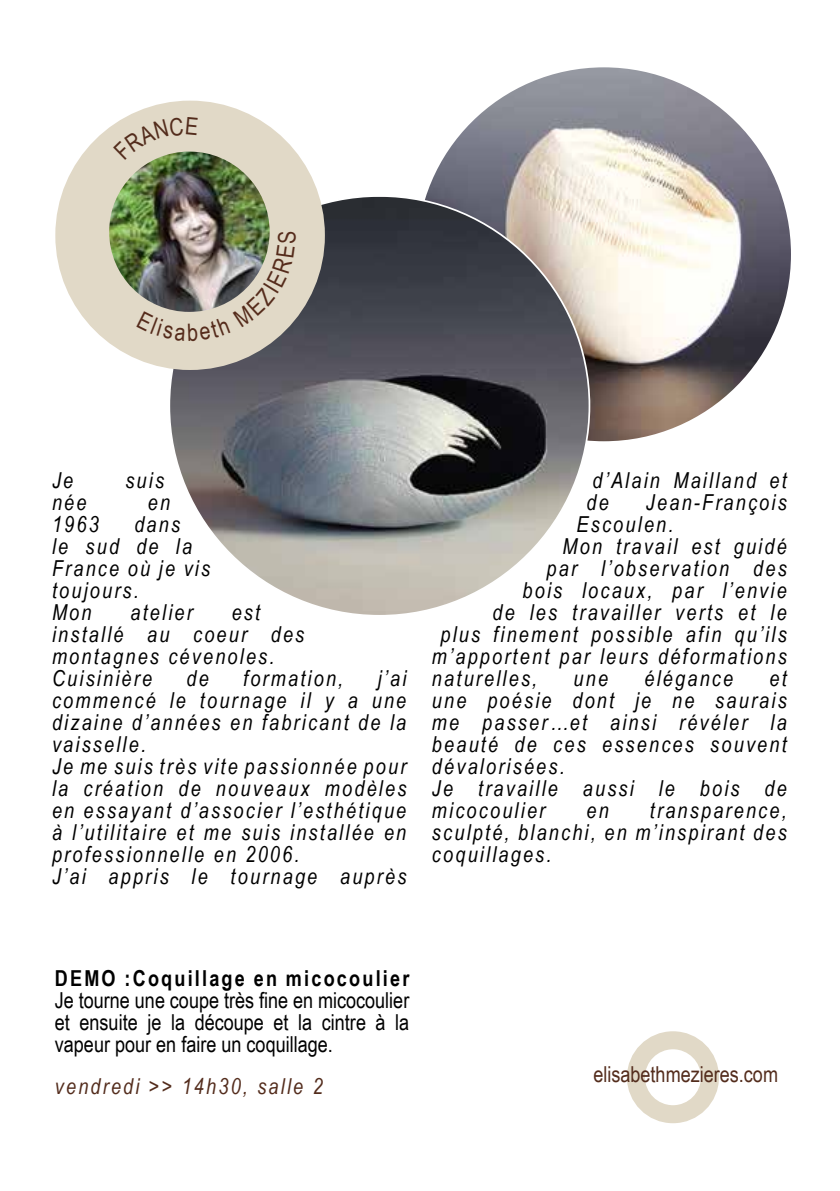
<style>
.page{position:relative;width:840px;height:1191px;background:#fff}
.page>*{position:absolute;margin:0;border:0;box-sizing:border-box;transform-origin:0 0}
.t1{font:italic 22px/22px "Arial Narrow";letter-spacing:.1em;color:#000}
.t2{font:22px/22px "Arial Narrow";color:#000;text-align:justify}
.t3{font:700 22px "Arial Narrow";letter-spacing:.1em;color:#000}
.t4{font:italic 22px "Arial Narrow";letter-spacing:.1em;color:#532c1c}
.t5{font:22px "Arial Narrow";color:#532c1c}
</style>
<div class="page">
<img style="left:412px;top:63px;width:382px;height:382px;border-radius:191px">
<img style="left:169px;top:196px;width:420px;height:420px;border-radius:206px">
<div style="left:85px;top:130px;width:210px;height:211px;background:#e1d9c7;border-radius:50%"></div>
<div style="left:55px;top:101px;width:270px;height:269px;border:59px solid #e1d9c7;border-radius:50%"></div>
<img style="left:109px;top:152px;width:160px;height:160px;border-radius:80px">
<svg style="left:635px;top:1040px;width:74px;height:74px"></svg>
<div style="left:626px;top:1031px;width:92px;height:92px;border:18px solid #e1d9c7;border-radius:50%"></div>
<img style="left:136px;top:231px;width:160px;height:110px">
<svg style="left:113px;top:117px;width:85px;height:43px"></svg>
<p class="t1" style="left:52px;top:468px;width:23px">Je</p>
<p class="t1" style="left:125px;top:468px;width:40px">suis</p>
<p class="t1" style="left:52px;top:490px;width:36px">née</p>
<p class="t1" style="left:148px;top:490px;width:24px">en</p>
<p class="t1" style="left:52px;top:512px;width:48px">1963</p>
<p class="t1" style="left:52px;top:512px;width:159px;text-indent:82px">dans<br>le sud de la<br>France où je vis toujours.<br>Mon</p>
<p class="t1" style="left:130px;top:600px;width:64px">atelier</p>
<p class="t1" style="left:52px;top:600px;width:253px;text-indent:180px">est installé au coeur des montagnes cévenoles.<br>Cuisinière</p>
<p class="t1" style="left:186px;top:666px;width:24px">de</p>
<p class="t1" style="left:243px;top:666px;width:102px">formation,</p>
<p class="t1" style="left:52px;top:666px;width:355px;text-indent:325px">j’ai commencé le tournage il y a une dizaine d’années en fabricant de la vaisselle.<br>Je me suis très vite passionnée pour la création de nouveaux modèles en essayant d’associer l’esthétique à l’utilitaire et me suis installée en professionnelle en 2006.<br>J’ai appris le tournage auprès</p>
<p class="t1" style="left:586px;top:468px;width:201px">d’Alain Mailland et de</p>
<p class="t1" style="left:645px;top:490px;width:142px">Jean-François</p>
<p class="t1" style="left:576px;top:512px;width:98px">Escoulen.</p>
<p class="t1" style="left:562px;top:534px;width:225px">Mon travail est guidé</p>
<p class="t1" style="left:546px;top:556px;width:241px">par l’observation des</p>
<p class="t1" style="left:522px;top:578px;width:265px">bois locaux, par l’envie</p>
<p class="t1" style="left:492px;top:600px;width:295px">de les travailler verts et le</p>
<p class="t1" style="left:440px;top:622px;width:347px">plus finement possible afin qu’ils</p>
<p class="t1" style="left:431px;top:644px;width:356px">m’apportent par leurs déformations</p>
<p class="t1" style="left:431px;top:666px;width:107px">naturelles,</p>
<p class="t1" style="left:573px;top:666px;width:36px">une</p>
<p class="t1" style="left:644px;top:666px;width:90px">élégance</p>
<p class="t1" style="left:431px;top:666px;width:356px;text-indent:337px">et une poésie dont je ne saurais me passer…et ainsi révéler la beauté de ces essences souvent dévalorisées.<br>Je travaille aussi le bois de micocoulier</p>
<p class="t1" style="left:431px;top:798px;width:356px;text-align:justify;text-indent:218px">transparence, sculpté, blanchi, en m’inspirant des coquillages.</p>
<p class="t1" style="left:586px;top:798px;width:24px">en</p>
<p class="t3" style="left:55px;top:961px;width:356px">DEMO :Coquillage en micocoulier</p>
<p class="t2" style="left:55px;top:988px;width:356px">Je tourne une coupe très fine en micocoulier et ensuite je la découpe et la cintre à la vapeur pour en faire un coquillage.</p>
<p class="t4" style="left:55px;top:1070px;width:269px">vendredi &gt;&gt; 14h30, salle 2</p>
<p class="t5" style="left:593px;top:1058px;width:186px">elisabethmezieres.com</p>
</div>
